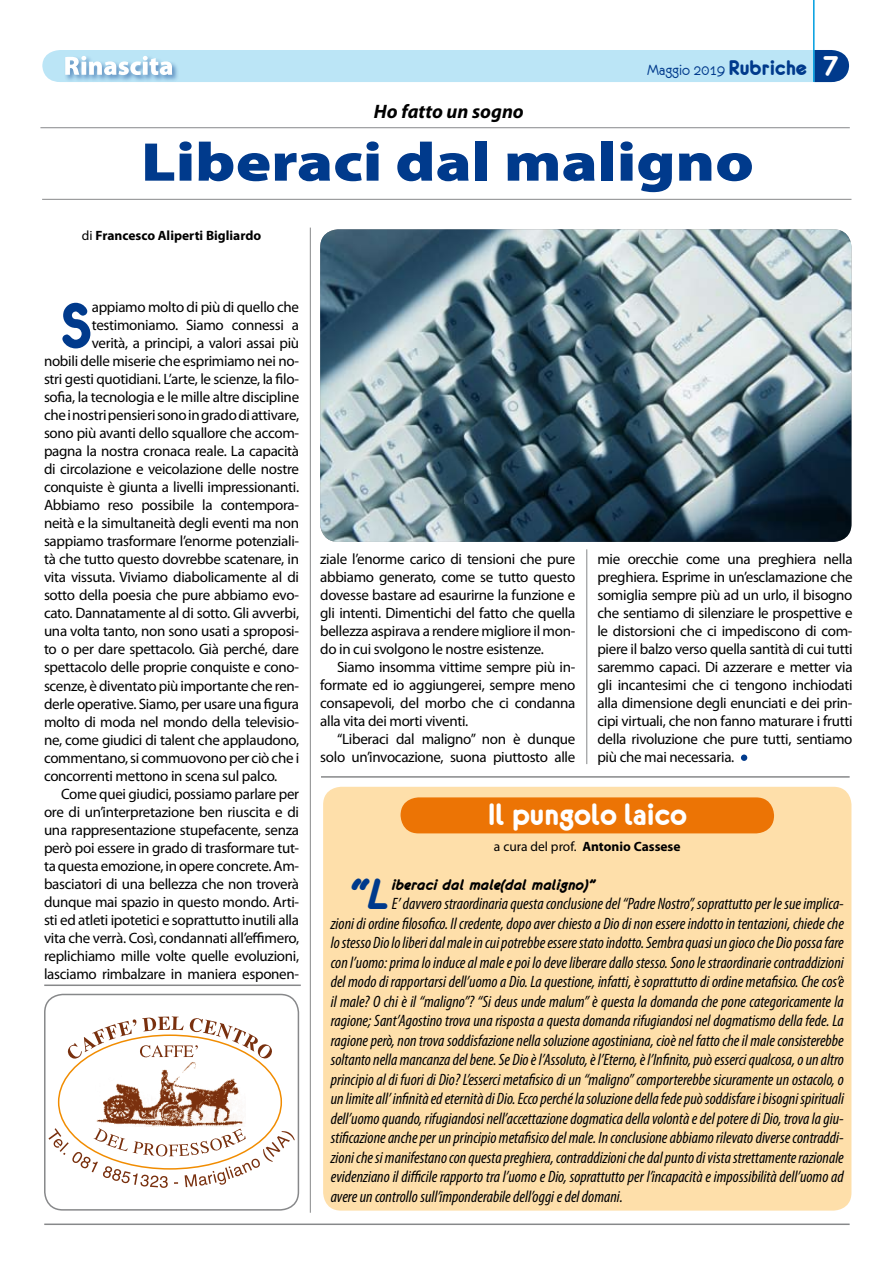
<style>
.page{position:relative;width:893px;height:1263px;background:#fff}
.page>*{position:absolute;margin:0;border:0;box-sizing:border-box;transform-origin:0 0}
.t1{font:70.5px "Eurofurencebold";color:#003a8c}
.t2{font:900 55.05px "Myriad Pro";color:#003a8c;scale:1.2 1}
.t3{font:46.5px "Eurofurencebolditalic";color:#003a8c}
.t4{font:33px "Eurofurencebold";color:#fff}
.t5{font:italic 700 19.5px "Myriad Pro";color:#000}
.t6{font:italic condensed 16.5px/19.5px "Myriad Pro";color:#000;text-align:justify}
.t7{font:16.5px "Eurofurencebolditalic";color:#000}
.t8{font:16.5px "Eurofurenceregular";color:#003a8c}
.t9{font:15px/18px "Myriad Pro";letter-spacing:-.02em;color:#000;text-align:justify}
.t10{font:700 13.5px "Myriad Pro";color:#000}
.s1{font-family:"Eurofurencebold";font-size:22.5px}
.s2{font-family:"Eurofurencebold";font-size:30px;color:#fff}
.s3{font-weight:400}
</style>
<div class="page">
<img style="left:320px;top:229px;width:531px;height:313px">
<hr style="left:813px;top:0;width:1px;height:82px;background:#009ee0">
<svg style="left:42px;top:50px;width:807px;height:32px;background:#b4ddf1"></svg>
<hr style="left:44px;top:1223px;width:806px;height:2px;background:#87888a">
<hr style="left:40px;top:127px;width:810px;height:1px;background:#87888a">
<hr style="left:42px;top:199px;width:809px;height:1px;background:#87888a">
<div style="left:741px;top:754px;width:6px;height:7px;background:#003a8c;border-radius:50%"></div>
<hr style="left:310px;top:228px;width:1px;height:985px;background:#87888a">
<div style="left:44px;top:994px;width:255px;height:216px;border:2px solid #87888a;border-radius:18px"></div>
<svg style="left:68px;top:1016px;width:204px;height:43px"></svg>
<svg style="left:48px;top:1128px;width:247px;height:60px"></svg>
<img style="left:96px;top:1062px;width:147px;height:64px">
<hr style="left:44px;top:984px;width:257px;height:2px;background:#87888a">
<hr style="left:586px;top:549px;width:1px;height:215px;background:#87888a">
<hr style="left:321px;top:776px;width:529px;height:2px;background:#87888a">
<div style="left:323px;top:787px;width:528px;height:423px;background:#fedfaa;border-radius:18px"></div>
<div style="left:401px;top:797px;width:373px;height:36px;background:#ec7405;border-radius:18px"></div>
<h3 class="t5" style="left:374px;top:99px;width:151px">Ho fatto un sogno</h3>
<p class="t8" style="left:647px;top:62px;width:193px">Maggio 2019 <span class="s1">Rubriche</span> <span class="s2">7</span></p>
<h2 class="t2" style="left:141px;top:125px;width:512px">Liberaci dal maligno</h2>
<p class="t10" style="left:82px;top:227px;width:181px"><span class="s3">di</span> Francesco Aliperti Bigliardo</p>
<h1 class="t1" style="left:61px;top:290px;width:32px">S</h1>
<p class="t9" style="left:92px;top:298px;width:209px">appiamo molto di più di quello che</p>
<p class="t9" style="left:92px;top:316px;width:209px">testimoniamo. Siamo connessi a</p>
<p class="t9" style="left:92px;top:334px;width:209px">verità, a principi, a valori assai più</p>
<p class="t9" style="left:44px;top:352px;width:257px">nobili delle miserie che esprimiamo nei no-</p>
<p class="t9" style="left:44px;top:370px;width:257px">stri gesti quotidiani. L’arte, le scienze, la filo-</p>
<p class="t9" style="left:44px;top:388px;width:257px">sofia, la tecnologia e le mille altre discipline</p>
<p class="t9" style="left:44px;top:406px;width:257px">che i nostri pensieri sono in grado di attivare,</p>
<p class="t9" style="left:44px;top:424px;width:257px">sono più avanti dello squallore che accom-</p>
<p class="t9" style="left:44px;top:442px;width:257px">pagna la nostra cronaca reale. La capacità</p>
<p class="t9" style="left:44px;top:460px;width:257px">di circolazione e veicolazione delle nostre</p>
<p class="t9" style="left:44px;top:478px;width:257px">conquiste è giunta a livelli impressionanti.</p>
<p class="t9" style="left:44px;top:496px;width:257px">Abbiamo reso possibile la contempora-</p>
<p class="t9" style="left:44px;top:514px;width:257px">neità e la simultaneità degli eventi ma non</p>
<p class="t9" style="left:44px;top:532px;width:257px">sappiamo trasformare l’enorme potenziali-</p>
<p class="t9" style="left:44px;top:550px;width:257px">tà che tutto questo dovrebbe scatenare, in</p>
<p class="t9" style="left:44px;top:568px;width:257px">vita vissuta. Viviamo diabolicamente al di</p>
<p class="t9" style="left:44px;top:586px;width:257px">sotto della poesia che pure abbiamo evo-</p>
<p class="t9" style="left:44px;top:604px;width:257px">cato. Dannatamente al di sotto. Gli avverbi,</p>
<p class="t9" style="left:44px;top:622px;width:257px">una volta tanto, non sono usati a sproposi-</p>
<p class="t9" style="left:44px;top:640px;width:257px">to o per dare spettacolo. Già perché, dare</p>
<p class="t9" style="left:44px;top:658px;width:257px">spettacolo delle proprie conquiste e cono-</p>
<p class="t9" style="left:44px;top:676px;width:257px">scenze, è diventato più importante che ren-</p>
<p class="t9" style="left:44px;top:694px;width:257px">derle operative. Siamo, per usare una figura</p>
<p class="t9" style="left:44px;top:712px;width:257px">molto di moda nel mondo della televisio-</p>
<p class="t9" style="left:44px;top:730px;width:257px">ne, come giudici di talent che applaudono,</p>
<p class="t9" style="left:44px;top:748px;width:257px">commentano, si commuovono per ciò che i</p>
<p class="t9" style="left:44px;top:766px;width:235px">concorrenti mettono in scena sul palco.</p>
<p class="t9" style="left:61px;top:784px;width:240px">Come quei giudici, possiamo parlare per</p>
<p class="t9" style="left:44px;top:802px;width:257px">ore di un’interpretazione ben riuscita e di</p>
<p class="t9" style="left:44px;top:820px;width:257px">una rappresentazione stupefacente, senza</p>
<p class="t9" style="left:44px;top:838px;width:257px">però poi essere in grado di trasformare tut-</p>
<p class="t9" style="left:44px;top:856px;width:257px">ta questa emozione, in opere concrete. Am-</p>
<p class="t9" style="left:44px;top:874px;width:257px">basciatori di una bellezza che non troverà</p>
<p class="t9" style="left:44px;top:892px;width:257px">dunque mai spazio in questo mondo. Arti-</p>
<p class="t9" style="left:44px;top:910px;width:257px">sti ed atleti ipotetici e soprattutto inutili alla</p>
<p class="t9" style="left:44px;top:928px;width:257px">vita che verrà. Così, condannati all’effimero,</p>
<p class="t9" style="left:44px;top:946px;width:257px">replichiamo mille volte quelle evoluzioni,</p>
<p class="t9" style="left:44px;top:964px;width:257px">lasciamo rimbalzare in maniera esponen-</p>
<p class="t9" style="left:320px;top:549px;width:257px">ziale l’enorme carico di tensioni che pure abbiamo generato, come se tutto questo dovesse bastare ad esaurirne la funzione e gli intenti. Dimentichi del fatto che quella bellezza aspirava a rendere migliore il mon&shy;do in cui svolgono le nostre esistenze.</p>
<p class="t9" style="left:320px;top:657px;width:257px;text-indent:17px">Siamo insomma vittime sempre più in&shy;formate ed io aggiungerei, sempre meno consapevoli, del morbo che ci condanna alla vita dei morti viventi.</p>
<p class="t9" style="left:320px;top:729px;width:257px;text-align:right">“Liberaci dal maligno” non è dunque solo un’invocazione, suona piuttosto alle</p>
<p class="t9" style="left:597px;top:549px;width:257px">mie orecchie come una preghiera nella preghiera. Esprime in un’esclamazione che somiglia sempre più ad un urlo, il bisogno che sentiamo di silenziare le prospettive e le distorsioni che ci impediscono di com&shy;piere il balzo verso quella santità di cui tutti saremmo capaci. Di azzerare e metter via gli incantesimi che ci tengono inchiodati alla dimensione degli enunciati e dei prin&shy;cipi virtuali, che non fanno maturare i frutti della rivoluzione che pure tutti, sentiamo più che mai necessaria.</p>
<h3 class="t4" style="left:488px;top:798px;width:201px">Il pungolo laico</h3>
<p class="t10" style="left:494px;top:837px;width:188px"><span class="s3">a cura del prof.</span> Antonio Cassese</p>
<h3 class="t3" style="left:348px;top:871px;width:44px">“L</h3>
<p class="t7" style="left:392px;top:876px;width:204px">iberaci dal male(dal maligno)”</p>
<p class="t6" style="left:331px;top:894px;width:515px;text-indent:61px">E’ davvero straordinaria questa conclusione del “Padre Nostro”, soprattutto per le sue implica&shy;zioni di ordine filosofico. Il credente, dopo aver chiesto a Dio di non essere indotto in tentazioni, chiede che lo stesso Dio lo liberi dal male in cui potrebbe essere stato indotto. Sembra quasi un gioco che Dio possa fare con l’uomo: prima lo induce al male e poi lo deve liberare dallo stesso. Sono le straordinarie contraddizioni del modo di rapportarsi dell’uomo a Dio. La questione, infatti, è soprattutto di ordine metafisico. Che cos’è il male? O chi è il “maligno”? “Si deus unde malum” è questa la domanda che pone categoricamente la ragione; Sant’Agostino trova una risposta a questa domanda rifugiandosi nel dogmatismo della fede. La ragione però, non trova soddisfazione nella soluzione agostiniana, cioè nel fatto che il male consisterebbe soltanto nella mancanza del bene. Se Dio è l’Assoluto, è l’Eterno, è l’Infinito, può esserci qualcosa, o un altro principio al di fuori di Dio? L’esserci metafisico di un “maligno” comporterebbe sicuramente un ostacolo, o un limite all’ infinità ed eternità di Dio. Ecco perché la soluzione della fede può soddisfare i bisogni spirituali dell’uomo quando, rifugiandosi nell’accettazione dogmatica della volontà e del potere di Dio, trova la giu&shy;stificazione anche per un principio metafisico del male. In conclusione abbiamo rilevato diverse contraddi&shy;zioni che si manifestano con questa preghiera, contraddizioni che dal punto di vista strettamente razionale evidenziano il difficile rapporto tra l’uomo e Dio, soprattutto per l’incapacità e impossibilità dell’uomo ad avere un controllo sull’imponderabile dell’oggi e del domani.</p>
</div>
